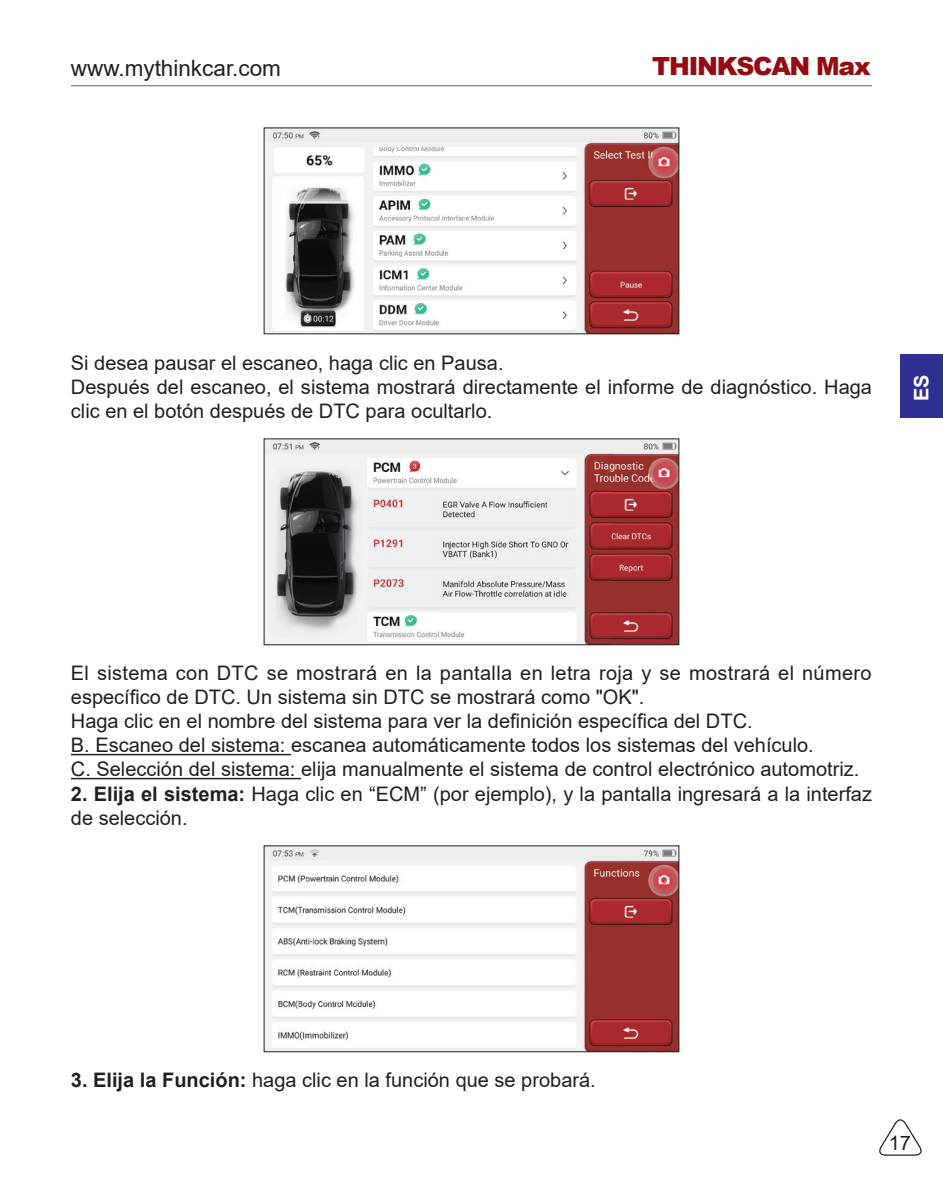
<style>
.page{position:relative;width:943px;height:1177px;background:#fff}
.page>*{position:absolute;margin:0;border:0;box-sizing:border-box;transform-origin:0 0}
.t1{font:900 25px "Arial";letter-spacing:-.05em;color:#940c12}
.t2{font:22.5px "Arial";color:#231f20}
.t3{font:20px/24px "Arial";color:#231f20}
.t4{font:700 20px "Arial";color:#fff}
.s1{font-weight:700}
</style>
<div class="page">
<div style="left:900px;top:354px;width:43px;height:64px;background:#2e3092"></div>
<svg style="left:879px;top:1119px;width:43px;height:37px"></svg>
<hr style="left:71px;top:85px;width:801px;height:1px;background:#808285">
<hr style="left:71px;top:753px;width:220px;height:2px;background:#231f20">
<hr style="left:71px;top:777px;width:230px;height:2px;background:#231f20">
<img style="left:266px;top:130px;width:411px;height:202px">
<img style="left:266px;top:440px;width:411px;height:203px">
<img style="left:330px;top:447px;width:283px;height:196px">
<div style="left:264px;top:438px;width:415px;height:207px;border:1px solid #231f20"></div>
<img style="left:266px;top:847px;width:411px;height:203px">
<div style="left:264px;top:845px;width:415px;height:207px;border:1px solid #231f20"></div>
<p class="t2" style="left:71px;top:53px;width:212px">www.mythinkcar.com</p>
<p class="t1" style="left:652px;top:48px;width:220px">THINKSCAN Max</p>
<p class="t3" style="left:71px;top:350px;width:802px">Si desea pausar el escaneo, haga clic en Pausa.<br>Después del escaneo, el sistema mostrará directamente el informe de diagnóstico. Haga clic en el botón después de DTC para ocultarlo.</p>
<p class="t4" style="left:907px;top:401px;width:27px;rotate:-90deg">ES</p>
<p class="t3" style="left:71px;top:661px;width:802px">El sistema con DTC se mostrará en la pantalla en letra roja y se mostrará el número específico de DTC. Un sistema sin DTC se mostrará como "OK".<br>Haga clic en el nombre del sistema para ver la definición específica del DTC.<br>B. Escaneo del sistema: escanea automáticamente todos los sistemas del vehículo.<br>C. Selección del sistema: elija manualmente el sistema de control electrónico automotriz.</p>
<p class="t3" style="left:71px;top:781px;width:802px"><span class="s1">2. Elija el sistema:</span> Haga clic en “ECM” (por ejemplo), y la pantalla ingresará a la interfaz de selección.</p>
<p class="t3" style="left:71px;top:1068px;width:526px"><span class="s1">3. Elija la Función:</span> haga clic en la función que se probará.</p>
<p class="t3" style="left:888px;top:1130px;width:24px">17</p>
</div>
